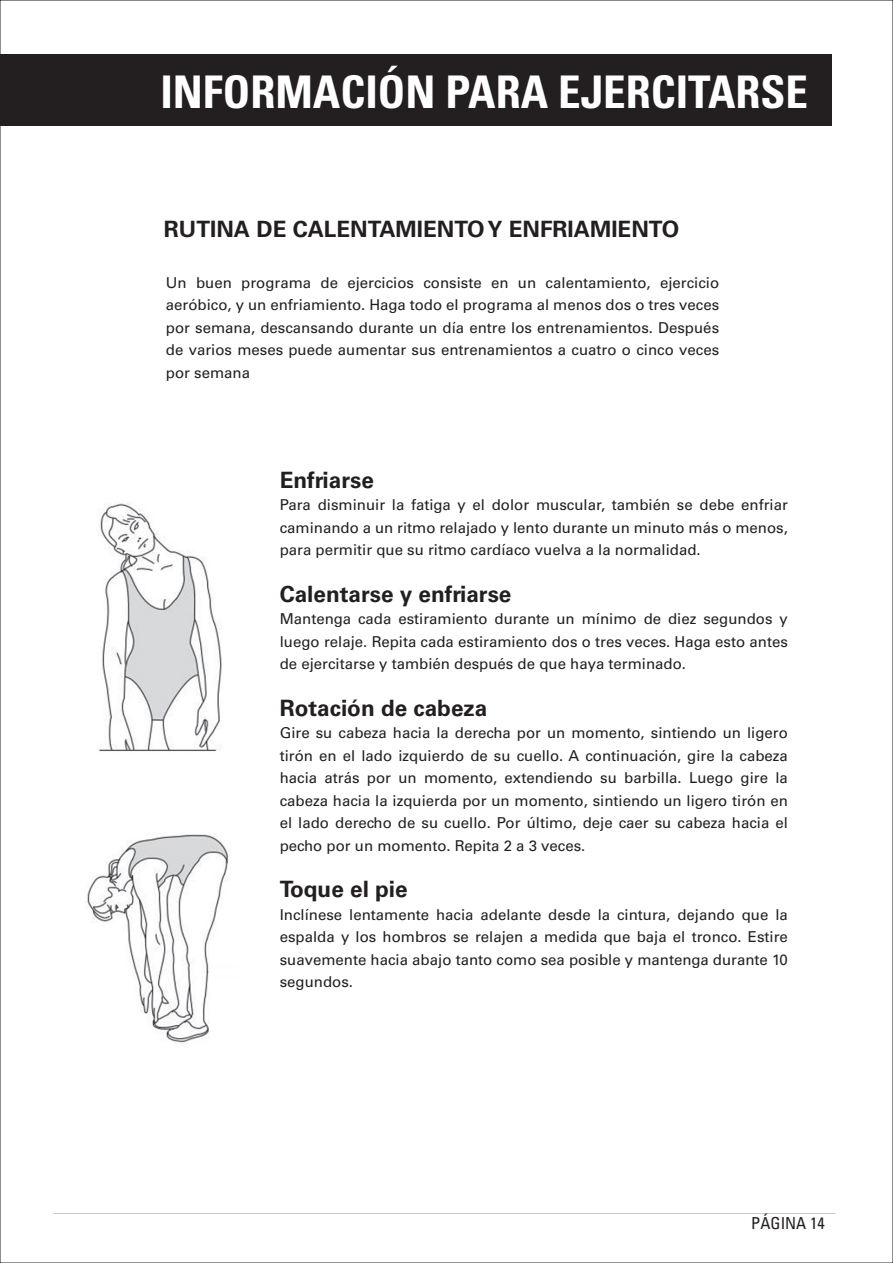
<style>
.page{position:relative;width:893px;height:1263px;background:#fff}
.page>*{position:absolute;margin:0;border:0;box-sizing:border-box;transform-origin:0 0}
.t1{font:700 condensed 45px "Univers";color:#fff}
.t2{font:700 22.5px "Univers LT Std";color:#231f20}
.t3{font:condensed 16.5px "Univers";color:#231f20}
.t4{font:15px/22.5px "Univers LT Std";color:#231f20;text-align:justify}
</style>
<div class="page">
<div style="left:0;top:54px;width:831px;height:72px;background:#231f20"></div>
<img style="left:97px;top:502px;width:125px;height:250px">
<img style="left:87px;top:834px;width:143px;height:209px">
<h1 class="t1" style="left:160px;top:65px;width:649px">INFORMACIÓN PARA EJERCITARSE</h1>
<h2 class="t2" style="left:164px;top:216px;width:517px">RUTINA DE CALENTAMIENTO Y ENFRIAMIENTO</h2>
<p class="t4" style="left:166px;top:271px;width:555px">Un buen programa de ejercicios consiste en un calentamiento, ejercicio aeróbico, y un enfriamiento. Haga todo el programa al menos dos o tres veces por semana, descansando durante un día entre los entrenamientos. Después de varios meses puede aumentar sus entrenamientos a cuatro o cinco veces por semana</p>
<h2 class="t2" style="left:280px;top:466px;width:96px">Enfriarse</h2>
<p class="t4" style="left:280px;top:494px;width:510px">Para disminuir la fatiga y el dolor muscular, también se debe enfriar caminando a un ritmo relajado y lento durante un minuto más o menos, para permitir que su ritmo cardíaco vuelva a la normalidad.</p>
<h2 class="t2" style="left:280px;top:580px;width:233px">Calentarse y enfriarse</h2>
<p class="t4" style="left:280px;top:608px;width:510px">Mantenga cada estiramiento durante un mínimo de diez segundos y luego relaje. Repita cada estiramiento dos o tres veces. Haga esto antes de ejercitarse y también después de que haya terminado.</p>
<h2 class="t2" style="left:280px;top:694px;width:209px">Rotación de cabeza</h2>
<p class="t4" style="left:280px;top:722px;width:510px">Gire su cabeza hacia la derecha por un momento, sintiendo un ligero tirón en el lado izquierdo de su cuello. A continuación, gire la cabeza hacia atrás por un momento, extendiendo su barbilla. Luego gire la cabeza hacia la izquierda por un momento, sintiendo un ligero tirón en el lado derecho de su cuello. Por último, deje caer su cabeza hacia el pecho por un momento. Repita 2 a 3 veces.</p>
<h2 class="t2" style="left:280px;top:876px;width:129px">Toque el pie</h2>
<p class="t4" style="left:280px;top:903px;width:510px">Inclínese lentamente hacia adelante desde la cintura, dejando que la espalda y los hombros se relajen a medida que baja el tronco. Estire suavemente hacia abajo tanto como sea posible y mantenga durante 10 segundos.</p>
<p class="t3" style="left:751px;top:1213px;width:75px">PÁGINA 14</p>
</div>
